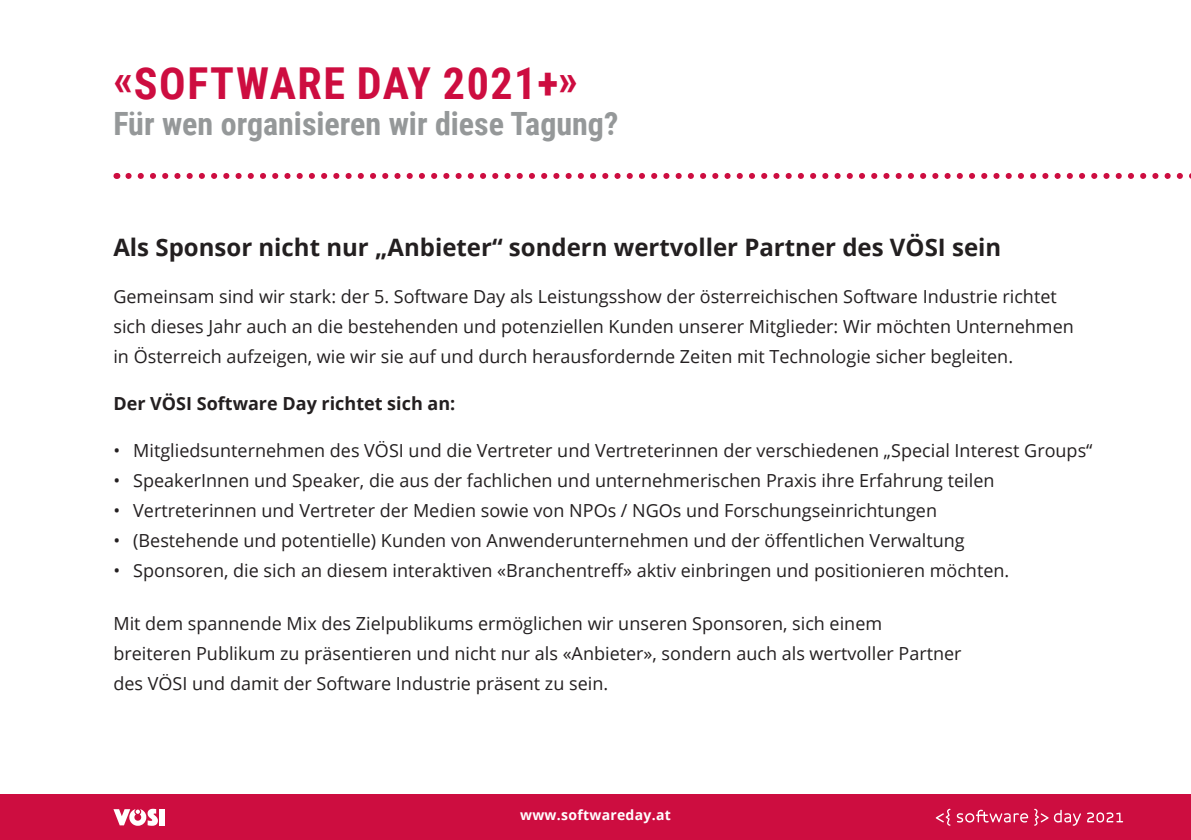
<style>
.page{position:relative;width:1191px;height:840px;background:#fff}
.page>*{position:absolute;margin:0;border:0;box-sizing:border-box;transform-origin:0 0}
.HL2{font:700 44px "Roboto Condensed";letter-spacing:.035em;color:#cd0d40}
.SL2{font:700 32px "Roboto Condensed";color:#959899}
.HL3{font:700 24px "Open Sans";color:#231f20}
.FLIESS{font:18px/30px "Open Sans";color:#231f20}
.FLIESS-2{font:700 18px "Open Sans";color:#231f20}
.t1{font:700 14px "Open Sans";letter-spacing:.02em;color:#fff}
</style>
<div class="page">
<svg style="left:128px;top:173px;width:1063px;height:6px"></svg>
<div style="left:0;top:794px;width:1191px;height:45px;background:#cd0d40"></div>
<svg style="left:935px;top:808px;width:113px;height:17px"></svg>
<svg style="left:1054px;top:809px;width:27px;height:16px"></svg>
<svg style="left:1087px;top:812px;width:36px;height:10px"></svg>
<div style="left:160px;top:808px;width:5px;height:16px;background:#fff"></div>
<svg style="left:113px;top:808px;width:45px;height:17px"></svg>
<p class="HL2" style="left:113px;top:53px;width:466px">«SOFTWARE DAY 2021+»</p>
<p class="SL2" style="left:113px;top:102px;width:506px">Für wen organisieren wir diese Tagung?</p>
<p class="HL3" style="left:113px;top:230px;width:889px">Als Sponsor nicht nur „Anbieter“ sondern wertvoller Partner des VÖSI sein</p>
<p class="FLIESS" style="left:113px;top:280px;width:962px">Gemeinsam sind wir stark: der 5. Software Day als Leistungsshow der österreichischen Software Industrie richtet sich dieses Jahr auch an die bestehenden und potenziellen Kunden unserer Mitglieder: Wir möchten Unternehmen in Österreich aufzeigen, wie wir sie auf und durch herausfordernde Zeiten mit Technologie sicher begleiten.</p>
<p class="FLIESS-2" style="left:113px;top:390px;width:343px">Der VÖSI Software Day richtet sich an:</p>
<p class="FLIESS" style="left:113px;top:434px;width:980px">• Mitgliedsunternehmen des VÖSI und die Vertreter und Vertreterinnen der verschiedenen „Special Interest Groups“</p>
<p class="FLIESS" style="left:113px;top:464px;width:882px">• SpeakerInnen und Speaker, die aus der fachlichen und unternehmerischen Praxis ihre Erfahrung teilen</p>
<p class="FLIESS" style="left:113px;top:494px;width:825px">• Vertreterinnen und Vertreter der Medien sowie von NPOs / NGOs und Forschungseinrichtungen</p>
<p class="FLIESS" style="left:113px;top:524px;width:852px">• (Bestehende und potentielle) Kunden von Anwenderunternehmen und der öffentlichen Verwaltung</p>
<p class="FLIESS" style="left:113px;top:554px;width:897px">• Sponsoren, die sich an diesem interaktiven «Branchentreff» aktiv einbringen und positionieren möchten.</p>
<p class="FLIESS" style="left:113px;top:607px;width:849px">Mit dem spannende Mix des Zielpublikums ermöglichen wir unseren Sponsoren, sich einem breiteren Publikum zu präsentieren und nicht nur als «Anbieter», sondern auch als wertvoller Partner des VÖSI und damit der Software Industrie präsent zu sein.</p>
<p class="t1" style="left:520px;top:804px;width:152px">www.softwareday.at</p>
</div>
